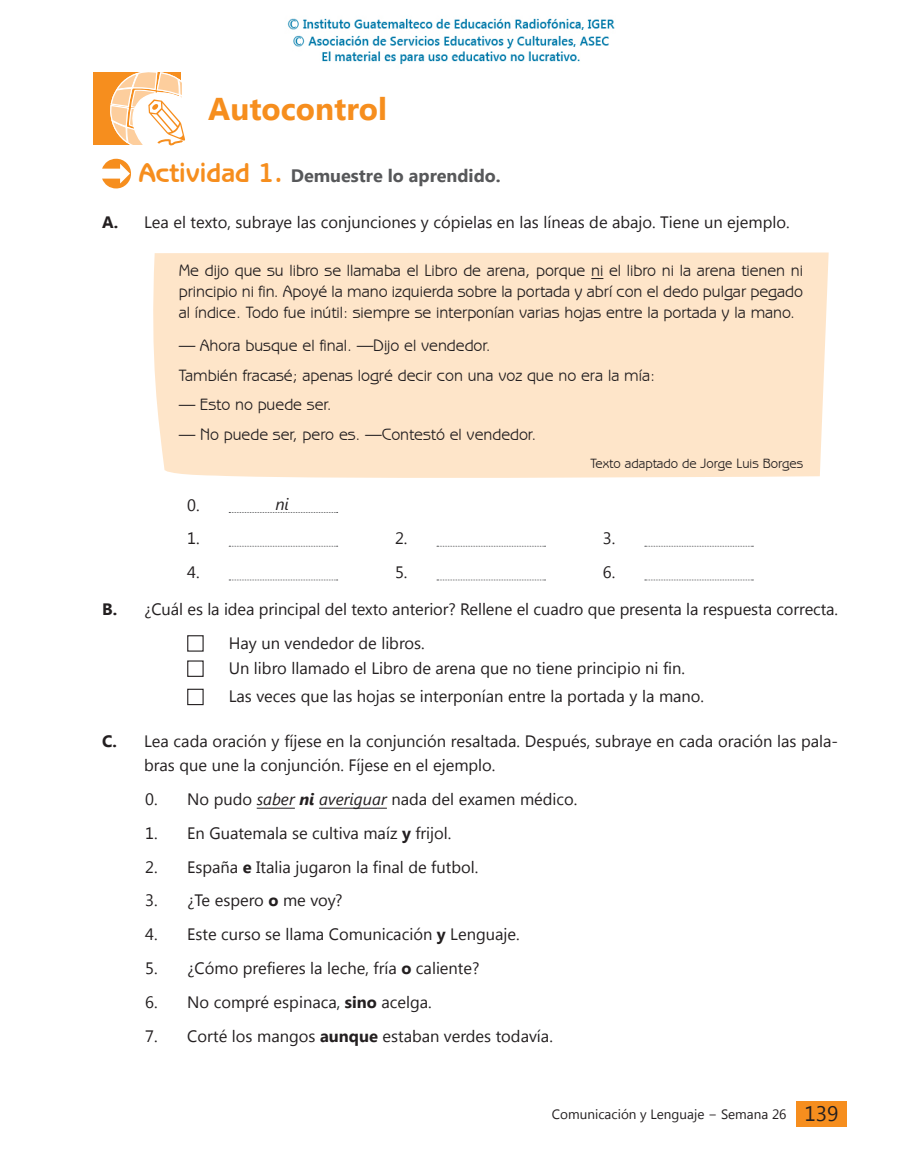
<style>
.page{position:relative;width:902px;height:1161px;background:#fff}
.page>*{position:absolute;margin:0;border:0;box-sizing:border-box;transform-origin:0 0}
.secciones{font:700 31.5px "Segoe UI";color:#f68e1e}
.ejercicio{font:700 18px "Segoe UI";color:#57585a}
.lista2{font:16.5px "Segoe UI";color:#231f20}
.Textos_Korinna_BT{font:16.5px/21px "Benguiat Gothic IT Cby BT";letter-spacing:-.005em;color:#231f20;text-align:justify}
.lista{font:16.5px/24px "Segoe UI";color:#231f20}
.ejemplo_ejercicios{font:italic 16.5px "Segoe UI";color:#231f20}
.t1{font:13.5px "Segoe UI";color:#231f20}
.referencias_fotos_y{font:13.5px "Benguiat Gothic IT Cby BT";color:#231f20}
.s1{font-family:"Benguiat Gothic IT Cby BT";font-size:27px;color:#f68e1e}
.s2{font-weight:700}
.s3{font-family:"Segoe UI";font-style:italic}
.s4{font-style:italic}
.s5{font-weight:700;font-style:italic}
.s6{font-size:21px}
</style>
<div class="page">
<hr style="left:257px;top:808px;width:38px;height:1px;background:#231f20">
<hr style="left:319px;top:808px;width:68px;height:1px;background:#231f20">
<svg style="left:102px;top:159px;width:29px;height:29px"></svg>
<svg style="left:229px;top:512px;width:109px;height:1px"></svg>
<svg style="left:229px;top:546px;width:109px;height:1px"></svg>
<svg style="left:437px;top:546px;width:108px;height:1px"></svg>
<svg style="left:644px;top:546px;width:109px;height:1px"></svg>
<svg style="left:229px;top:580px;width:109px;height:1px"></svg>
<svg style="left:437px;top:580px;width:108px;height:1px"></svg>
<svg style="left:644px;top:580px;width:109px;height:1px"></svg>
<div style="left:187px;top:635px;width:17px;height:17px;border:1px solid #231f20"></div>
<div style="left:187px;top:660px;width:17px;height:17px;border:1px solid #231f20"></div>
<div style="left:187px;top:689px;width:17px;height:16px;border:1px solid #231f20"></div>
<div style="left:94px;top:72px;width:87px;height:73px;background:#f68e1e"></div>
<svg style="left:110px;top:72px;width:75px;height:74px"></svg>
<div style="left:153px;top:252px;width:675px;height:226px;background:#fee5c9"></div>
<svg style="left:591px;top:278px;width:12px;height:1px"></svg>
<div style="left:796px;top:1101px;width:50px;height:25px;background:#f68e1e"></div>
<img style="left:287px;top:18px;width:328px;height:47px">
<p class="secciones" style="left:208px;top:86px;width:180px">Autocontrol</p>
<p class="ejercicio" style="left:138px;top:163px;width:363px"><span class="s1">Actividad 1.</span> Demuestre lo aprendido.</p>
<p class="lista" style="left:102px;top:209px;width:689px"><span class="s2">A.</span> Lea el texto, subraye las conjunciones y cópielas en las líneas de abajo. Tiene un ejemplo.</p>
<p class="Textos_Korinna_BT" style="left:179px;top:259px;width:625px">Me dijo que su libro se llamaba el Libro de arena, porque ni el libro ni la arena tienen ni principio ni fin. Apoyé la mano izquierda sobre la portada y abrí con el dedo pulgar pegado al índice. Todo fue inútil: siempre se interponían varias hojas entre la portada y la mano.</p>
<p class="Textos_Korinna_BT" style="left:179px;top:335px;width:313px"><span class="s3">—</span> Ahora busque el final. <span class="s3">—</span>Dijo el vendedor.</p>
<p class="Textos_Korinna_BT" style="left:179px;top:364px;width:477px">También fracasé; apenas logré decir con una voz que no era la mía:</p>
<p class="Textos_Korinna_BT" style="left:179px;top:394px;width:154px"><span class="s3">—</span> Esto no puede ser.</p>
<p class="Textos_Korinna_BT" style="left:179px;top:423px;width:359px"><span class="s3">—</span> No puede ser, pero es. <span class="s3">—</span>Contestó el vendedor.</p>
<p class="referencias_fotos_y" style="left:590px;top:455px;width:214px">Texto adaptado de Jorge Luis Borges</p>
<p class="ejemplo_ejercicios" style="left:275px;top:493px;width:15px">ni</p>
<p class="lista2" style="left:187px;top:493px;width:14px">0.</p>
<p class="lista2" style="left:187px;top:527px;width:14px">1.</p>
<p class="lista2" style="left:395px;top:527px;width:14px">2.</p>
<p class="lista2" style="left:602px;top:527px;width:14px">3.</p>
<p class="lista2" style="left:187px;top:561px;width:14px">4.</p>
<p class="lista2" style="left:395px;top:561px;width:14px">5.</p>
<p class="lista2" style="left:602px;top:561px;width:14px">6.</p>
<p class="lista" style="left:102px;top:596px;width:737px"><span class="s2">B.</span> ¿Cuál es la idea principal del texto anterior? Rellene el cuadro que presenta la respuesta correcta.</p>
<p class="lista2" style="left:229px;top:631px;width:197px">Hay un vendedor de libros.</p>
<p class="lista2" style="left:229px;top:656px;width:458px">Un libro llamado el Libro de arena que no tiene principio ni fin.</p>
<p class="lista2" style="left:229px;top:685px;width:477px">Las veces que las hojas se interponían entre la portada y la mano.</p>
<p class="lista" style="left:144px;top:729px;width:695px;text-indent:-42px"><span class="s2">C.</span> Lea cada oración y fíjese en la conjunción resaltada. Después, subraye en cada oración las pala&shy;bras que une la conjunción. Fíjese en el ejemplo.</p>
<p class="lista2" style="left:145px;top:788px;width:434px">0. No pudo <span class="s4">saber</span> <span class="s5">ni</span> <span class="s4">averiguar</span> nada del examen médico.</p>
<p class="lista2" style="left:145px;top:821px;width:308px">1. En Guatemala se cultiva maíz <span class="s2">y</span> frijol.</p>
<p class="lista2" style="left:145px;top:855px;width:334px">2. España <span class="s2">e</span> Italia jugaron la final de futbol.</p>
<p class="lista2" style="left:145px;top:889px;width:199px">3. ¿Te espero <span class="s2">o</span> me voy?</p>
<p class="lista2" style="left:145px;top:923px;width:376px">4. Este curso se llama Comunicación <span class="s2">y</span> Lenguaje.</p>
<p class="lista2" style="left:145px;top:957px;width:336px">5. ¿Cómo prefieres la leche, fría <span class="s2">o</span> caliente?</p>
<p class="lista2" style="left:145px;top:990px;width:288px">6. No compré espinaca, <span class="s2">sino</span> acelga.</p>
<p class="lista2" style="left:145px;top:1024px;width:409px">7. Corté los mangos <span class="s2">aunque</span> estaban verdes todavía.</p>
<p class="t1" style="left:552px;top:1104px;width:288px">Comunicación y Lenguaje − Semana 26 <span class="s6">139</span></p>
</div>
